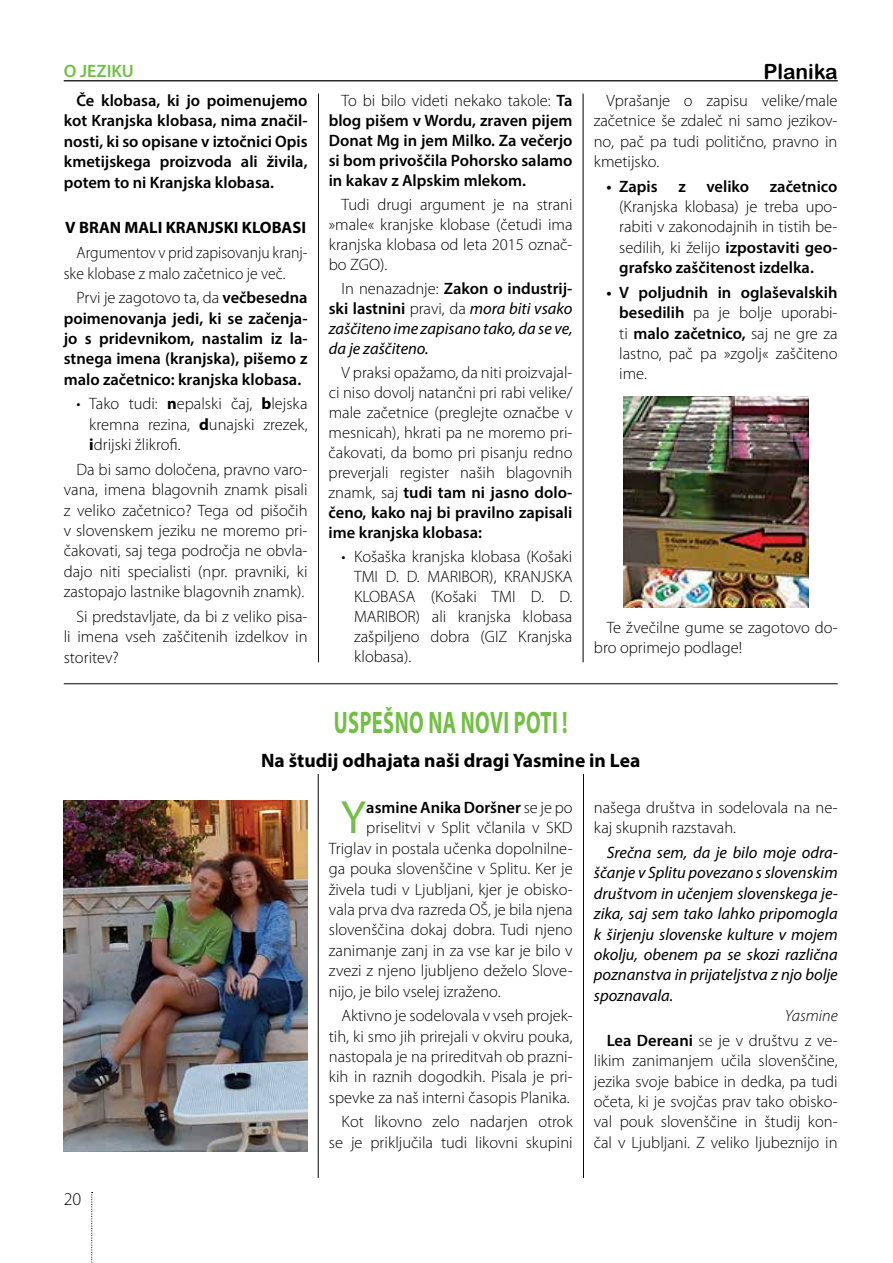
<style>
.page{position:relative;width:893px;height:1263px;background:#fff}
.page>*{position:absolute;margin:0;border:0;box-sizing:border-box;transform-origin:0 0}
.t1{font:46.8px "Myriad Pro";color:#72bf44}
.t2{font:700 31.2px "Myriad Pro";color:#72bf44;scale:.65 1}
.t3{font:21px "Arial Rounded MT Bold";color:#000}
.t4{font:700 19.5px "Myriad Pro";color:#000}
.t5{font:600 18px "Myriad Pro";color:#72bf44}
.t6{font:300 18px "Myriad Pro";color:#000}
.t7{font:300 16.5px/20.4px "Myriad Pro";color:#000;text-align:justify}
.t8{font:600 16.5px/20.4px "Myriad Pro";color:#000;text-align:justify}
.t9{font:italic 16.5px/20.4px "Myriad Pro";color:#000;text-align:justify}
.t10{font:300 16.5px/20.4px "Myriad Pro";color:#000;scale:.95 1}
.t11{font:700 16.5px "Myriad Pro";color:#000}
.s1{font-weight:300}
.s2{font-weight:700}
.s3{font-weight:300;font-style:normal}
.s4{font-weight:600;font-style:normal}
.s5{font-weight:600}
.s6{font-style:italic}
</style>
<div class="page">
<svg style="left:91px;top:1192px;width:2px;height:71px"></svg>
<hr style="left:318px;top:774px;width:1px;height:404px;background:#000">
<hr style="left:583px;top:774px;width:1px;height:404px;background:#000">
<hr style="left:64px;top:81px;width:774px;height:1px;background:#000">
<hr style="left:583px;top:94px;width:1px;height:568px;background:#000">
<hr style="left:318px;top:94px;width:1px;height:568px;background:#000">
<img style="left:623px;top:396px;width:185px;height:212px">
<hr style="left:64px;top:683px;width:774px;height:1px;background:#000">
<img style="left:64px;top:800px;width:244px;height:351px">
<p class="t5" style="left:64px;top:59px;width:72px">O JEZIKU</p>
<p class="t3" style="left:763px;top:59px;width:76px">Planika</p>
<p class="t8" style="left:64px;top:90px;width:245px;text-indent:13px">Če klobasa, ki jo poimenujemo kot Kranjska klobasa, nima značil&shy;nosti, ki so opisane v iztočnici Opis kmetijskega proizvoda ali živila, potem to ni Kranjska klobasa.</p>
<p class="t11" style="left:65px;top:217px;width:242px">V BRAN MALI KRANJSKI KLOBASI</p>
<p class="t10" style="left:64px;top:243px;width:258px;text-indent:13px">Argumentov v prid zapisovanju kranj&shy;ske klobase z malo začetnico je več.</p>
<p class="t8" style="left:64px;top:287px;width:245px;text-indent:13px"><span class="s1">Prvi je zagotovo ta, da</span> večbesedna poimenovanja jedi, ki se začenja&shy;jo s pridevnikom, nastalim iz la&shy;stnega imena (kranjska), pišemo z malo začetnico: kranjska klobasa.</p>
<p class="t7" style="left:89px;top:394px;width:220px;text-indent:-13px">• Tako tudi: <span class="s2">n</span>epalski čaj, <span class="s2">b</span>lejska kremna rezina, <span class="s2">d</span>unajski zrezek, <span class="s2">i</span>drijski žlikrofi.</p>
<p class="t7" style="left:64px;top:459px;width:245px;text-indent:13px">Da bi samo določena, pravno varo&shy;vana, imena blagovnih znamk pisali z veliko začetnico? Tega od pišočih v slovenskem jeziku ne moremo pri&shy;čakovati, saj tega področja ne obvla&shy;dajo niti specialisti (npr. pravniki, ki zastopajo lastnike blagovnih znamk).</p>
<p class="t7" style="left:64px;top:606px;width:245px;text-indent:13px">Si predstavljate, da bi z veliko pisa&shy;li imena vseh zaščitenih izdelkov in storitev?</p>
<p class="t8" style="left:329px;top:90px;width:245px;line-height:20px;text-indent:13px"><span class="s1">To bi bilo videti nekako takole:</span> Ta blog pišem v Wordu, zraven pijem Donat Mg in jem Milko. Za večerjo si bom privoščila Pohorsko salamo in kakav z Alpskim mlekom.</p>
<p class="t7" style="left:329px;top:195px;width:245px;line-height:20px;text-indent:13px">Tudi drugi argument je na strani »male« kranjske klobase (četudi ima kranjska klobasa od leta 2015 označ&shy;bo ZGO).</p>
<p class="t9" style="left:329px;top:278px;width:245px;line-height:20px;text-indent:13px"><span class="s3">In nenazadnje:</span> <span class="s4">Zakon o industrij&shy;ski lastnini</span> <span class="s3">pravi, da</span> mora biti vsako zaščiteno ime zapisano tako, da se ve, da je zaščiteno.</p>
<p class="t7" style="left:329px;top:363px;width:245px;line-height:20px;text-indent:13px">V praksi opažamo, da niti proizvajal&shy;ci niso dovolj natančni pri rabi velike/ male začetnice (preglejte označbe v mesnicah), hkrati pa ne moremo pri&shy;čakovati, da bomo pri pisanju redno preverjali register naših blagovnih znamk, saj <span class="s5">tudi tam ni jasno dolo&shy;čeno, kako naj bi pravilno zapisali ime kranjska klobasa:</span></p>
<p class="t7" style="left:354px;top:547px;width:220px;line-height:20px;text-indent:-13px">• Košaška kranjska klobasa (Košaki TMI D. D. MARIBOR), KRANJSKA KLOBASA (Košaki TMI D. D.<br>MARIBOR) ali kranjska klobasa zašpiljeno dobra (GIZ Kranjska klobasa).</p>
<p class="t7" style="left:594px;top:90px;width:245px;text-indent:13px">Vprašanje o zapisu velike/male začetnice še zdaleč ni samo jezikov&shy;no, pač pa tudi politično, pravno in kmetijsko.</p>
<p class="t8" style="left:606px;top:175px;width:53px">• Zapis</p>
<p class="t8" style="left:678px;top:175px;width:9px">z</p>
<p class="t8" style="left:706px;top:175px;width:44px">veliko</p>
<p class="t8" style="left:770px;top:175px;width:69px">začetnico</p>
<p class="t7" style="left:619px;top:197px;width:220px">(Kranjska klobasa) je treba upo&shy;rabiti v zakonodajnih in tistih be&shy;sedilih, ki želijo <span class="s5">izpostaviti geo&shy;grafsko zaščitenost izdelka.</span></p>
<p class="t7" style="left:619px;top:282px;width:220px;text-indent:-13px"><span class="s5">• V poljudnih in oglaševalskih besedilih</span> pa je bolje uporabi&shy;ti <span class="s5">malo začetnico,</span> saj ne gre za lastno, pač pa »zgolj« zaščiteno ime.</p>
<p class="t7" style="left:594px;top:618px;width:245px;text-indent:13px">Te žvečilne gume se zagotovo do&shy;bro oprimejo podlage!</p>
<p class="t6" style="left:64px;top:1189px;width:19px">20</p>
<h2 class="t2" style="left:334px;top:702px;width:43px">Uspešno</h2>
<h2 class="t2" style="left:428px;top:702px;width:69px">na novi</h2>
<h2 class="t2" style="left:514px;top:702px;width:84px">poti !</h2>
<p class="t4" style="left:261px;top:748px;width:381px">Na študij odhajata naši dragi Yasmine in Lea</p>
<h1 class="t1" style="left:341px;top:789px;width:27px">Y</h1>
<p class="t8" style="left:366px;top:797px;width:208px">asmine Anika Doršner <span class="s1">se je po</span></p>
<p class="t7" style="left:594px;top:797px;width:245px">našega društva in sodelovala na ne&shy;kaj skupnih razstavah.</p>
<p class="t9" style="left:594px;top:842px;width:245px;text-indent:13px">Srečna sem, da je bilo moje odra&shy;ščanje v Splitu povezano s slovenskim društvom in učenjem slovenskega je&shy;zika, saj sem tako lahko pripomogla k širjenju slovenske kulture v mojem okolju, obenem pa se skozi različna poznanstva in prijateljstva z njo bolje spoznavala.</p>
<p class="t7" style="left:607px;top:1003px;width:233px;line-height:24.6px;text-align:right"><span class="s6">Yasmine<br></span><span class="s5">Lea Dereani</span> se je v društvu z ve-</p>
<p class="t7" style="left:594px;top:1051px;width:245px">likim zanimanjem učila slovenščine, jezika svoje babice in dedka, pa tudi očeta, ki je svojčas prav tako obisko&shy;val pouk slovenščine in študij kon&shy;čal v Ljubljani. Z veliko ljubeznijo in</p>
<p class="t7" style="left:366px;top:818px;width:208px">priselitvi v Split včlanila v SKD</p>
<p class="t7" style="left:329px;top:838px;width:245px">Triglav in postala učenka dopolnilne-</p>
<p class="t7" style="left:329px;top:859px;width:245px">ga pouka slovenščine v Splitu. Ker je</p>
<p class="t7" style="left:329px;top:879px;width:245px">živela tudi v Ljubljani, kjer je obisko-</p>
<p class="t7" style="left:329px;top:899px;width:245px">vala prva dva razreda OŠ, je bila njena</p>
<p class="t7" style="left:329px;top:920px;width:245px">slovenščina dokaj dobra. Tudi njeno</p>
<p class="t7" style="left:329px;top:940px;width:245px">zanimanje zanj in za vse kar je bilo v</p>
<p class="t7" style="left:329px;top:961px;width:245px">zvezi z njeno ljubljeno deželo Slove-</p>
<p class="t7" style="left:329px;top:981px;width:173px">nijo, je bilo vselej izraženo.</p>
<p class="t7" style="left:329px;top:1006px;width:245px;text-indent:13px">Aktivno je sodelovala v vseh projek&shy;tih, ki smo jih prirejali v okviru pouka, nastopala je na prireditvah ob prazni&shy;kih in raznih dogodkih. Pisala je pri&shy;spevke za naš interni časopis Planika.</p>
<p class="t7" style="left:329px;top:1112px;width:245px;text-align:right">Kot likovno zelo nadarjen otrok se je priključila tudi likovni skupini</p>
</div>
